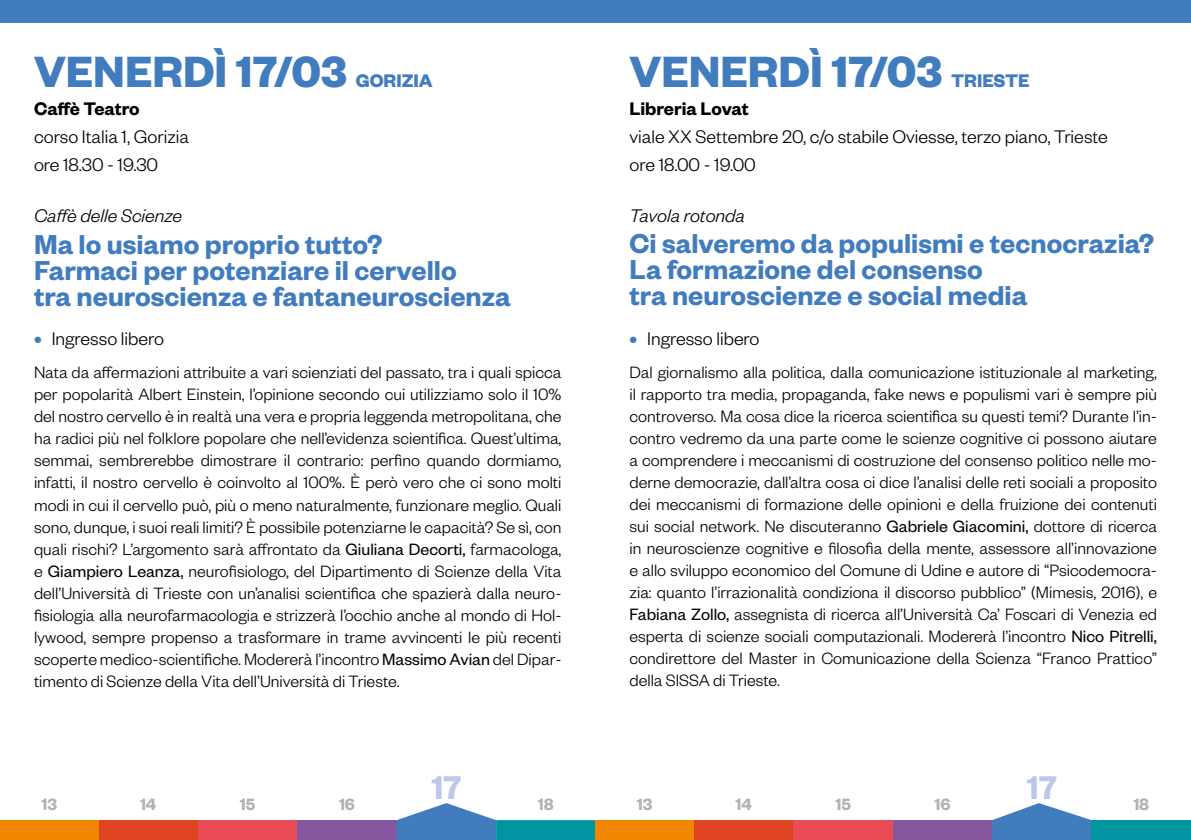
<style>
.page{position:relative;width:1191px;height:840px;background:#fff}
.page>*{position:absolute;margin:0;border:0;box-sizing:border-box;transform-origin:0 0}
.t1{font:700 48px "Founders Grotesk";color:#417cbf}
.t2{font:600 36px "Founders Grotesk";color:#bbc8e8}
.t3{font:600 30px/26px "Founders Grotesk";color:#417cbf}
.t4{font:300 20px/28px "Founders Grotesk";color:#000}
.t5{font:italic 300 20px "Founders Grotesk";color:#000}
.t6{font:600 20px "Founders Grotesk";color:#000}
.t7{font:700 20px "Founders Grotesk";color:#417cbf}
.t8{font:300 18px/22px "Founders Grotesk";color:#000;text-align:justify}
.t9{font:600 18px "Founders Grotesk";letter-spacing:-.01em;color:#b3b2b2}
.s1{font-weight:600;color:#417cbf}
.s2{font-weight:400}
</style>
<div class="page">
<div style="left:567px;top:0;width:624px;height:23px;background:#417cbf"></div>
<div style="left:0;top:0;width:615px;height:23px;background:#417cbf"></div>
<div style="left:99px;top:819px;width:99px;height:20px;background:#de4422"></div>
<div style="left:198px;top:819px;width:99px;height:20px;background:#ea4c55"></div>
<div style="left:297px;top:819px;width:100px;height:20px;background:#85579f"></div>
<svg style="left:397px;top:803px;width:198px;height:36px"></svg>
<div style="left:0;top:819px;width:99px;height:20px;background:#f18700"></div>
<div style="left:694px;top:819px;width:99px;height:20px;background:#de4422"></div>
<div style="left:793px;top:819px;width:99px;height:20px;background:#ea4c55"></div>
<div style="left:892px;top:819px;width:100px;height:20px;background:#85579f"></div>
<svg style="left:992px;top:803px;width:99px;height:36px"></svg>
<div style="left:1091px;top:819px;width:100px;height:20px;background:#0095a1"></div>
<div style="left:595px;top:819px;width:99px;height:20px;background:#f18700"></div>
<h1 class="t1" style="left:34px;top:41px;width:314px">VENERDÌ 17/03</h1>
<p class="t7" style="left:356px;top:68px;width:78px">GORIZIA</p>
<h1 class="t1" style="left:629px;top:41px;width:314px">VENERDÌ 17/03</h1>
<p class="t7" style="left:951px;top:67px;width:80px">TRIESTE</p>
<p class="t6" style="left:34px;top:96px;width:107px">Caffè Teatro</p>
<p class="t4" style="left:34px;top:122px;width:156px">corso Italia 1, Gorizia ore 18.30 - 19.30</p>
<p class="t5" style="left:34px;top:203px;width:150px">Caffè delle Scienze</p>
<h3 class="t3" style="left:34px;top:229px;width:478px">Ma lo usiamo proprio tutto?<br>Farmaci per potenziare il cervello<br>tra neuroscienza e fantaneuroscienza</h3>
<p class="t4" style="left:34px;top:323px;width:131px"><span class="s1">•</span> Ingresso libero</p>
<p class="t8" style="left:34px;top:360px;width:529px">Nata da affermazioni attribuite a vari scienziati del passato, tra i quali spicca per popolarità Albert Einstein, l’opinione secondo cui utilizziamo solo il 10% del nostro cervello è in realtà una vera e propria leggenda metropolitana, che ha radici più nel folklore popolare che nell’evidenza scientifica. Quest’ultima, semmai, sembrerebbe dimostrare il contrario: perfino quando dormiamo, infatti, il nostro cervello è coinvolto al 100%. È però vero che ci sono molti modi in cui il cervello può, più o meno naturalmente, funzionare meglio. Quali sono, dunque, i suoi reali limiti? È possibile potenziarne le capacità? Se sì, con quali rischi? L’argomento sarà affrontato da <span class="s2">Giuliana Decorti,</span> farmacologa, e <span class="s2">Giampiero Leanza,</span> neurofisiologo, del Dipartimento di Scienze della Vita dell’Università di Trieste con un’analisi scientifica che spazierà dalla neuro&shy;fisiologia alla neurofarmacologia e strizzerà l’occhio anche al mondo di Hol&shy;lywood, sempre propenso a trasformare in trame avvincenti le più recenti scoperte medico-scientifiche. Modererà l’incontro <span class="s2">Massimo Avian</span> del Dipar&shy;timento di Scienze della Vita dell’Università di Trieste.</p>
<p class="t6" style="left:629px;top:96px;width:121px">Libreria Lovat</p>
<p class="t4" style="left:629px;top:121px;width:480px">viale XX Settembre 20, c/o stabile Oviesse, terzo piano, Trieste ore 18.00 - 19.00</p>
<p class="t5" style="left:629px;top:203px;width:117px">Tavola rotonda</p>
<h3 class="t3" style="left:629px;top:229px;width:526px">Ci salveremo da populismi e tecnocrazia?<br>La formazione del consenso<br>tra neuroscienze e social media</h3>
<p class="t4" style="left:629px;top:323px;width:131px"><span class="s1">•</span> Ingresso libero</p>
<p class="t8" style="left:629px;top:360px;width:529px">Dal giornalismo alla politica, dalla comunicazione istituzionale al marketing, il rapporto tra media, propaganda, fake news e populismi vari è sempre più controverso. Ma cosa dice la ricerca scientifica su questi temi? Durante l’in&shy;contro vedremo da una parte come le scienze cognitive ci possono aiutare a comprendere i meccanismi di costruzione del consenso politico nelle mo&shy;derne democrazie, dall’altra cosa ci dice l’analisi delle reti sociali a proposito dei meccanismi di formazione delle opinioni e della fruizione dei contenuti sui social network. Ne discuteranno <span class="s2">Gabriele Giacomini,</span> dottore di ricerca in neuroscienze cognitive e filosofia della mente, assessore all’innovazione e allo sviluppo economico del Comune di Udine e autore di “Psicodemocra&shy;zia: quanto l’irrazionalità condiziona il discorso pubblico” (Mimesis, 2016), e <span class="s2">Fabiana Zollo,</span> assegnista di ricerca all’Università Ca’ Foscari di Venezia ed esperta di scienze sociali computazionali. Modererà l’incontro <span class="s2">Nico Pitrelli, </span>condirettore del Master in Comunicazione della Scienza “Franco Prattico” della SISSA di Trieste.</p>
<h2 class="t2" style="left:431px;top:764px;width:32px">17</h2>
<h2 class="t2" style="left:1027px;top:764px;width:32px">17</h2>
<p class="t9" style="left:41px;top:792px;width:17px">13</p>
<p class="t9" style="left:735px;top:792px;width:18px">14</p>
<p class="t9" style="left:835px;top:792px;width:17px">15</p>
<p class="t9" style="left:934px;top:792px;width:18px">16</p>
<p class="t9" style="left:1133px;top:792px;width:17px">18</p>
<p class="t9" style="left:140px;top:792px;width:18px">14</p>
<p class="t9" style="left:240px;top:792px;width:17px">15</p>
<p class="t9" style="left:339px;top:792px;width:18px">16</p>
<p class="t9" style="left:538px;top:792px;width:17px">18</p>
<p class="t9" style="left:637px;top:792px;width:17px">13</p>
</div>
